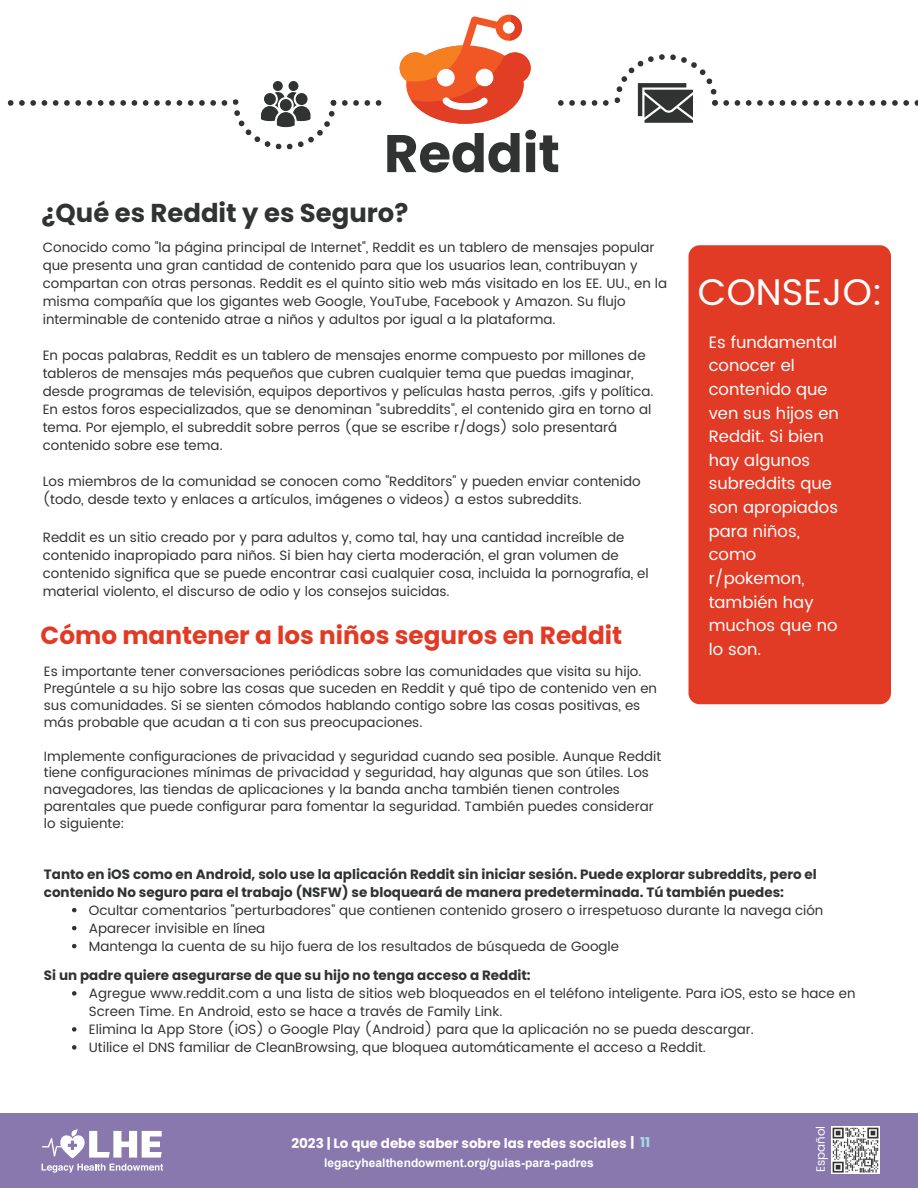
<style>
.page{position:relative;width:918px;height:1188px;background:#fff}
.page>*{position:absolute;margin:0;border:0;box-sizing:border-box;transform-origin:0 0}
.t1{font:700 52.8px "Poppins";color:#313232}
.t2{font:37.2px "Poppins";color:#fff}
.t3{font:700 25.8px "Poppins";color:#313232}
.t4{font:700 24.75px "Poppins";color:#e23b25}
.t5{font:16.5px/23.7px "Poppins";color:#fff}
.t6{font:13.5px/18px "Poppins";color:#313232}
.t7{font:700 13.5px/18px "Poppins";color:#313232}
.t8{font:700 13.5px "Poppins";color:#fff}
.t9{font:700 12px "Arial";color:#fff}
.t10{font:12px "Poppins";color:#fff}
.s1{color:#a6dce4}
</style>
<div class="page">
<svg style="left:8px;top:100px;width:28px;height:6px"></svg>
<svg style="left:42px;top:100px;width:5px;height:6px"></svg>
<svg style="left:53px;top:100px;width:5px;height:6px"></svg>
<svg style="left:64px;top:100px;width:17px;height:6px"></svg>
<svg style="left:87px;top:100px;width:5px;height:6px"></svg>
<svg style="left:98px;top:100px;width:28px;height:6px"></svg>
<svg style="left:132px;top:100px;width:5px;height:6px"></svg>
<svg style="left:143px;top:100px;width:5px;height:6px"></svg>
<svg style="left:154px;top:100px;width:17px;height:6px"></svg>
<svg style="left:177px;top:100px;width:5px;height:6px"></svg>
<svg style="left:188px;top:100px;width:28px;height:6px"></svg>
<svg style="left:222px;top:100px;width:5px;height:6px"></svg>
<svg style="left:558px;top:100px;width:28px;height:6px"></svg>
<svg style="left:592px;top:100px;width:5px;height:6px"></svg>
<svg style="left:72px;top:908px;width:4px;height:4px"></svg>
<svg style="left:72px;top:926px;width:4px;height:4px"></svg>
<svg style="left:72px;top:944px;width:4px;height:4px"></svg>
<svg style="left:72px;top:991px;width:4px;height:5px"></svg>
<svg style="left:72px;top:1027px;width:4px;height:5px"></svg>
<svg style="left:72px;top:1045px;width:4px;height:5px"></svg>
<svg style="left:400px;top:15px;width:131px;height:109px"></svg>
<svg style="left:735px;top:100px;width:5px;height:6px"></svg>
<svg style="left:746px;top:100px;width:28px;height:6px"></svg>
<svg style="left:780px;top:100px;width:5px;height:6px"></svg>
<svg style="left:791px;top:100px;width:5px;height:6px"></svg>
<svg style="left:802px;top:100px;width:17px;height:6px"></svg>
<svg style="left:825px;top:100px;width:5px;height:6px"></svg>
<svg style="left:836px;top:100px;width:28px;height:6px"></svg>
<svg style="left:870px;top:100px;width:5px;height:6px"></svg>
<svg style="left:881px;top:100px;width:5px;height:6px"></svg>
<svg style="left:892px;top:100px;width:17px;height:6px"></svg>
<svg style="left:915px;top:100px;width:3px;height:6px"></svg>
<svg style="left:342px;top:100px;width:28px;height:6px"></svg>
<svg style="left:376px;top:100px;width:5px;height:6px"></svg>
<svg style="left:603px;top:54px;width:126px;height:69px"></svg>
<svg style="left:233px;top:81px;width:103px;height:68px"></svg>
<div style="left:688px;top:245px;width:203px;height:459px;background:#e23b25"></div>
<div style="left:0;top:1113px;width:918px;height:75px;background:#8978ae"></div>
<svg style="left:42px;top:1164px;width:121px;height:9px"></svg>
<svg style="left:42px;top:1129px;width:120px;height:29px"></svg>
<img style="left:832px;top:1126px;width:47px;height:48px">
<h1 class="t1" style="left:384px;top:123px;width:177px">Reddit</h1>
<h3 class="t3" style="left:42px;top:198px;width:368px">¿Qué es Reddit y es Seguro?</h3>
<p class="t6" style="left:43px;top:239px;width:626px">Conocido como "la página principal de Internet", Reddit es un tablero de mensajes popular que presenta una gran cantidad de contenido para que los usuarios lean, contribuyan y compartan con otras personas. Reddit es el quinto sitio web más visitado en los EE. UU., en la misma compañía que los gigantes web Google, YouTube, Facebook y Amazon. Su flujo interminable de contenido atrae a niños y adultos por igual a la plataforma.</p>
<p class="t6" style="left:43px;top:347px;width:612px">En pocas palabras, Reddit es un tablero de mensajes enorme compuesto por millones de tableros de mensajes más pequeños que cubren cualquier tema que puedas imaginar, desde programas de televisión, equipos deportivos y películas hasta perros, .gifs y política.<br>En estos foros especializados, que se denominan "subreddits", el contenido gira en torno al tema. Por ejemplo, el subreddit sobre perros (que se escribe r/dogs) solo presentará contenido sobre ese tema.</p>
<p class="t6" style="left:43px;top:473px;width:599px">Los miembros de la comunidad se conocen como "Redditors" y pueden enviar contenido (todo, desde texto y enlaces a artículos, imágenes o videos) a estos subreddits.</p>
<p class="t6" style="left:43px;top:529px;width:608px">Reddit es un sitio creado por y para adultos y, como tal, hay una cantidad increíble de contenido inapropiado para niños. Si bien hay cierta moderación, el gran volumen de contenido significa que se puede encontrar casi cualquier cosa, incluida la pornografía, el material violento, el discurso de odio y los consejos suicidas.</p>
<h3 class="t4" style="left:40px;top:620px;width:583px">Cómo mantener a los niños seguros en Reddit</h3>
<p class="t6" style="left:44px;top:663px;width:615px;line-height:16.8px">Es importante tener conversaciones periódicas sobre las comunidades que visita su hijo.<br>Pregúntele a su hijo sobre las cosas que suceden en Reddit y qué tipo de contenido ven en sus comunidades. Si se sienten cómodos hablando contigo sobre las cosas positivas, es más probable que acudan a ti con sus preocupaciones.</p>
<p class="t6" style="left:44px;top:748px;width:619px;line-height:16.8px">Implemente configuraciones de privacidad y seguridad cuando sea posible. Aunque Reddit tiene configuraciones mínimas de privacidad y seguridad, hay algunas que son útiles. Los navegadores, las tiendas de aplicaciones y la banda ancha también tienen controles parentales que puede configurar para fomentar la seguridad. También puedes considerar lo siguiente:</p>
<h2 class="t2" style="left:698px;top:265px;width:187px">CONSEJO:</h2>
<p class="t5" style="left:709px;top:331px;width:132px">Es fundamental conocer el contenido que ven sus hijos en<br>Reddit. Si bien hay algunos subreddits que son apropiados para niños, como r/pokemon, también hay muchos que no lo son.</p>
<p class="t7" style="left:44px;top:865px;width:774px">Tanto en iOS como en Android, solo use la aplicación Reddit sin iniciar sesión. Puede explorar subreddits, pero el contenido No seguro para el trabajo (NSFW) se bloqueará de manera predeterminada. Tú también puedes:</p>
<p class="t6" style="left:89px;top:901px;width:736px">Ocultar comentarios "perturbadores" que contienen contenido grosero o irrespetuoso durante la navega ción<br>Aparecer invisible en línea<br>Mantenga la cuenta de su hijo fuera de los resultados de búsqueda de Google</p>
<p class="t7" style="left:44px;top:966px;width:488px">Si un padre quiere asegurarse de que su hijo no tenga acceso a Reddit:</p>
<p class="t6" style="left:89px;top:985px;width:768px">Agregue www.reddit.com a una lista de sitios web bloqueados en el teléfono inteligente. Para iOS, esto se hace en Screen Time. En Android, esto se hace a través de Family Link.<br>Elimina la App Store (iOS) o Google Play (Android) para que la aplicación no se pueda descargar.<br>Utilice el DNS familiar de CleanBrowsing, que bloquea automáticamente el acceso a Reddit.</p>
<p class="t8" style="left:291px;top:1135px;width:360px">2023 | Lo que debe saber sobre las redes sociales | <span class="s1">11</span></p>
<p class="t9" style="left:324px;top:1155px;width:271px">legacyhealthendowment.org/guias-para-padres</p>
<p class="t10" style="left:812px;top:1172px;width:48px;rotate:-90deg">Español</p>
</div>
